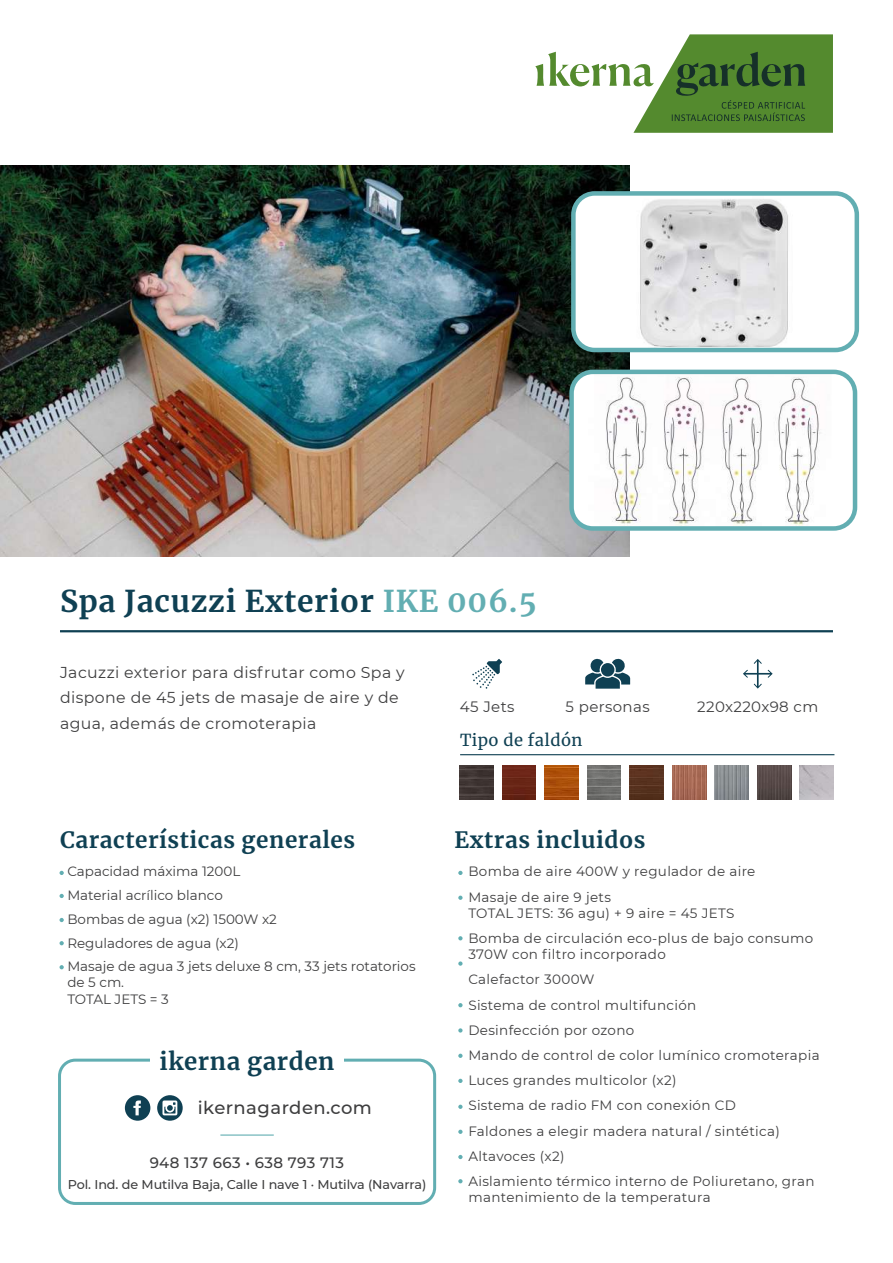
<style>
.page{position:relative;width:893px;height:1263px;background:#fff}
.page>*{position:absolute;margin:0;border:0;box-sizing:border-box;transform-origin:0 0}
.t1{font:700 30px "Merriweather";letter-spacing:.025em;color:#0f4053}
.t2{font:700 24px "Merriweather";letter-spacing:.025em;color:#0f4053}
.t3{font:700 22.5px "Merriweather";letter-spacing:.025em;color:#0f4053}
.t4{font:500 18px "Montserrat";letter-spacing:.025em;color:#3e3e3f}
.t5{font:16.5px "Merriweather";letter-spacing:.025em;color:#0f4053}
.t6{font:15.75px/25.5px "Montserrat";letter-spacing:.025em;color:#3e3e3f}
.t7{font:15px "Montserrat";letter-spacing:.025em;color:#3e3e3f}
.t8{font:500 15px "Montserrat";letter-spacing:.025em;color:#3e3e3f}
.t9{font:13.5px/25.2px "Montserrat";letter-spacing:.025em;color:#3e3e3f}
.t10{font:13.5px/23.7px "Montserrat";color:#3e3e3f}
.t11{font:500 12.75px "Montserrat";letter-spacing:-.005em;color:#3e3e3f}
.s1{color:#62aeb2}
</style>
<div class="page">
<svg style="left:472px;top:659px;width:30px;height:30px"></svg>
<svg style="left:585px;top:658px;width:45px;height:31px"></svg>
<svg style="left:743px;top:659px;width:30px;height:30px"></svg>
<svg style="left:125px;top:1095px;width:25px;height:26px"></svg>
<svg style="left:157px;top:1095px;width:26px;height:26px"></svg>
<svg style="left:535px;top:34px;width:298px;height:99px"></svg>
<hr style="left:60px;top:630px;width:773px;height:2px;background:#0f4053">
<hr style="left:460px;top:754px;width:374px;height:1px;background:#0f4053">
<img style="left:0;top:166px;width:629px;height:390px">
<svg style="left:458px;top:871px;width:5px;height:4px"></svg>
<svg style="left:458px;top:896px;width:5px;height:4px"></svg>
<svg style="left:458px;top:936px;width:5px;height:4px"></svg>
<svg style="left:458px;top:961px;width:5px;height:5px"></svg>
<svg style="left:458px;top:1003px;width:5px;height:4px"></svg>
<svg style="left:458px;top:1028px;width:5px;height:4px"></svg>
<svg style="left:458px;top:1054px;width:5px;height:4px"></svg>
<svg style="left:458px;top:1079px;width:5px;height:4px"></svg>
<svg style="left:458px;top:1105px;width:5px;height:4px"></svg>
<svg style="left:458px;top:1130px;width:5px;height:4px"></svg>
<svg style="left:458px;top:1155px;width:5px;height:4px"></svg>
<svg style="left:458px;top:1179px;width:5px;height:4px"></svg>
<svg style="left:60px;top:871px;width:4px;height:4px"></svg>
<svg style="left:60px;top:894px;width:4px;height:4px"></svg>
<svg style="left:60px;top:918px;width:4px;height:4px"></svg>
<svg style="left:60px;top:941px;width:4px;height:4px"></svg>
<svg style="left:60px;top:965px;width:4px;height:4px"></svg>
<div style="left:58px;top:1059px;width:378px;height:146px;border:3px solid #62aeb2;border-radius:16px"></div>
<div style="left:150px;top:1044px;width:194px;height:33px;background:#fff"></div>
<hr style="left:220px;top:1134px;width:54px;height:1px;background:#62aeb2">
<img style="left:573px;top:193px;width:281px;height:157px">
<div style="left:571px;top:191px;width:288px;height:161px;border:4px solid #62aeb2;border-radius:21px"></div>
<img style="left:572px;top:372px;width:280px;height:156px">
<div style="left:569px;top:370px;width:288px;height:161px;border:4px solid #62aeb2;border-radius:21px"></div>
<img style="left:800px;top:766px;width:34px;height:34px">
<img style="left:459px;top:766px;width:34px;height:34px">
<img style="left:502px;top:766px;width:34px;height:34px">
<img style="left:545px;top:766px;width:33px;height:34px">
<img style="left:587px;top:766px;width:34px;height:34px">
<img style="left:630px;top:766px;width:33px;height:34px">
<img style="left:672px;top:766px;width:34px;height:34px">
<img style="left:715px;top:766px;width:34px;height:34px">
<img style="left:757px;top:766px;width:34px;height:33px">
<h1 class="t1" style="left:60px;top:581px;width:478px">Spa Jacuzzi Exterior <span class="s1">IKE 006.5</span></h1>
<p class="t6" style="left:60px;top:659px;width:346px">Jacuzzi exterior para disfrutar como Spa y dispone de 45 jets de masaje de aire y de agua, además de cromoterapia</p>
<p class="t7" style="left:460px;top:696px;width:56px">45 Jets</p>
<p class="t7" style="left:566px;top:696px;width:86px">5 personas</p>
<p class="t7" style="left:697px;top:696px;width:122px">220x220x98 cm</p>
<p class="t5" style="left:460px;top:729px;width:124px">Tipo de faldón</p>
<h3 class="t3" style="left:60px;top:825px;width:297px">Características generales</h3>
<h3 class="t3" style="left:455px;top:825px;width:192px">Extras incluidos</h3>
<p class="t10" style="left:67px;top:859px;width:350px">Capacidad máxima 1200L<br>Material acrílico blanco<br>Bombas de agua (x2) 1500W x2<br>Reguladores de agua (x2)<br>Masaje de agua 3 jets deluxe 8 cm, 33 jets rotatorios</p>
<p class="t10" style="left:67px;top:974px;width:103px;line-height:16.2px">de 5 cm.<br>TOTAL JETS = 3</p>
<h2 class="t2" style="left:160px;top:1045px;width:177px">ikerna garden</h2>
<h3 class="t4" style="left:198px;top:1095px;width:176px">ikernagarden.com</h3>
<p class="t8" style="left:150px;top:1152px;width:196px">948 137 663 • 638 793 713</p>
<p class="t11" style="left:68px;top:1175px;width:360px">Pol. Ind. de Mutilva Baja, Calle I nave 1 · Mutilva (Navarra)</p>
<p class="t9" style="left:468px;top:858px;width:289px">Bomba de aire 400W y regulador de aire<br>Masaje de aire 9 jets</p>
<p class="t9" style="left:468px;top:900px;width:347px">TOTAL JETS: 36 agu) + 9 aire = 45 JETS<br>Bomba de circulación eco-plus de bajo consumo</p>
<p class="t9" style="left:468px;top:941px;width:353px">370W con filtro incorporado<br>Calefactor 3000W<br>Sistema de control multifunción<br>Desinfección por ozono<br>Mando de control de color lumínico cromoterapia<br>Luces grandes multicolor (x2)<br>Sistema de radio FM con conexión CD<br>Faldones a elegir madera natural / sintética)<br>Altavoces (x2)<br>Aislamiento térmico interno de Poliuretano, gran</p>
<p class="t9" style="left:468px;top:1184px;width:244px">mantenimiento de la temperatura</p>
</div>
